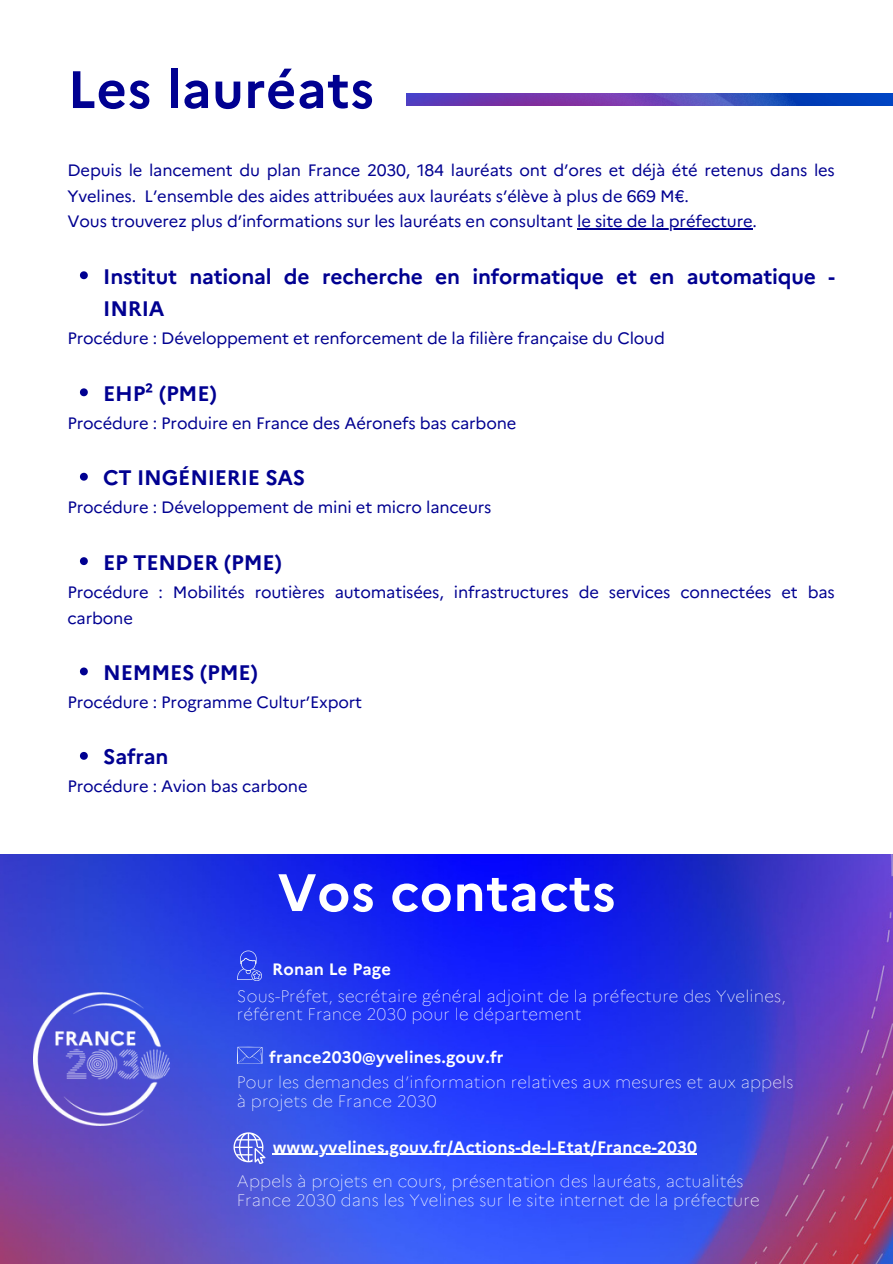
<style>
.page{position:relative;width:893px;height:1264px;background:#fff}
.page>*{position:absolute;margin:0;border:0;box-sizing:border-box;transform-origin:0 0}
.t1{font:700 52.5px "Marianne";letter-spacing:.01em;color:#000091}
.t2{font:700 52.5px "Marianne";letter-spacing:.01em;color:#fff}
.t3{font:700 21px/32.7px "Marianne";letter-spacing:-.01em;color:#000091}
.t4{font:16.5px/25.8px "Marianne";letter-spacing:-.01em;color:#000091}
.t5{font:100 16.5px/18.5px "Marianne";letter-spacing:.01em;color:#fff}
.t6{font:700 16.5px "Marianne";letter-spacing:.01em;color:#fff}
</style>
<div class="page">
<img style="left:406px;top:94px;width:486px;height:12px">
<hr style="left:577px;top:228px;width:175px;height:2px;background:#000091">
<svg style="left:80px;top:271px;width:8px;height:8px"></svg>
<svg style="left:80px;top:388px;width:8px;height:8px"></svg>
<svg style="left:80px;top:473px;width:8px;height:7px"></svg>
<svg style="left:80px;top:557px;width:8px;height:8px"></svg>
<svg style="left:80px;top:667px;width:8px;height:8px"></svg>
<svg style="left:80px;top:752px;width:8px;height:7px"></svg>
<img style="left:0;top:854px;width:892px;height:409px">
<img style="left:33px;top:992px;width:136px;height:133px">
<svg style="left:237px;top:1046px;width:25px;height:17px"></svg>
<svg style="left:237px;top:950px;width:25px;height:30px"></svg>
<svg style="left:233px;top:1132px;width:32px;height:31px"></svg>
<hr style="left:273px;top:1153px;width:424px;height:1px;background:#fff">
<p class="t1" style="left:68px;top:49px;width:308px">Les lauréats</p>
<p class="t4" style="left:68px;top:155px;width:768px">Depuis le lancement du plan France 2030, 184 lauréats ont d’ores et déjà été retenus dans les<br>Yvelines. L’ensemble des aides attribuées aux lauréats s’élève à plus de 669 M€.</p>
<p class="t4" style="left:68px;top:207px;width:691px">Vous trouverez plus d’informations sur les lauréats en consultant le site de la préfecture.</p>
<p class="t3" style="left:103px;top:258px;width:733px">Institut national de recherche en informatique et en automatique -<br>INRIA</p>
<p class="t4" style="left:68px;top:324px;width:599px">Procédure : Développement et renforcement de la filière française du Cloud</p>
<p class="t3" style="left:103px;top:375px;width:115px">EHP² (PME)</p>
<p class="t4" style="left:68px;top:409px;width:450px">Procédure : Produire en France des Aéronefs bas carbone</p>
<p class="t3" style="left:103px;top:459px;width:203px">CT INGÉNIERIE SAS</p>
<p class="t4" style="left:68px;top:493px;width:425px">Procédure : Développement de mini et micro lanceurs</p>
<p class="t3" style="left:103px;top:544px;width:180px">EP TENDER (PME)</p>
<p class="t4" style="left:68px;top:577px;width:768px">Procédure : Mobilités routières automatisées, infrastructures de services connectées et bas carbone</p>
<p class="t3" style="left:103px;top:654px;width:156px">NEMMES (PME)</p>
<p class="t4" style="left:68px;top:688px;width:296px">Procédure : Programme Cultur’Export</p>
<p class="t3" style="left:103px;top:738px;width:66px">Safran</p>
<p class="t4" style="left:68px;top:772px;width:241px">Procédure : Avion bas carbone</p>
<p class="t2" style="left:277px;top:851px;width:340px">Vos contacts</p>
<p class="t6" style="left:272px;top:956px;width:120px">Ronan Le Page</p>
<p class="t5" style="left:237px;top:985px;width:550px;line-height:18px">Sous-Préfet, secrétaire général adjoint de la préfecture des Yvelines, référent France 2030 pour le département</p>
<p class="t6" style="left:269px;top:1044px;width:236px">france2030@yvelines.gouv.fr</p>
<p class="t5" style="left:237px;top:1071px;width:558px">Pour les demandes d’information relatives aux mesures et aux appels à projets de France 2030</p>
<p class="t6" style="left:273px;top:1134px;width:426px">www.yvelines.gouv.fr/Actions-de-l-Etat/France-2030</p>
<p class="t5" style="left:237px;top:1170px;width:524px">Appels à projets en cours, présentation des lauréats, actualités<br>France 2030 dans les Yvelines sur le site internet de la préfecture</p>
</div>
